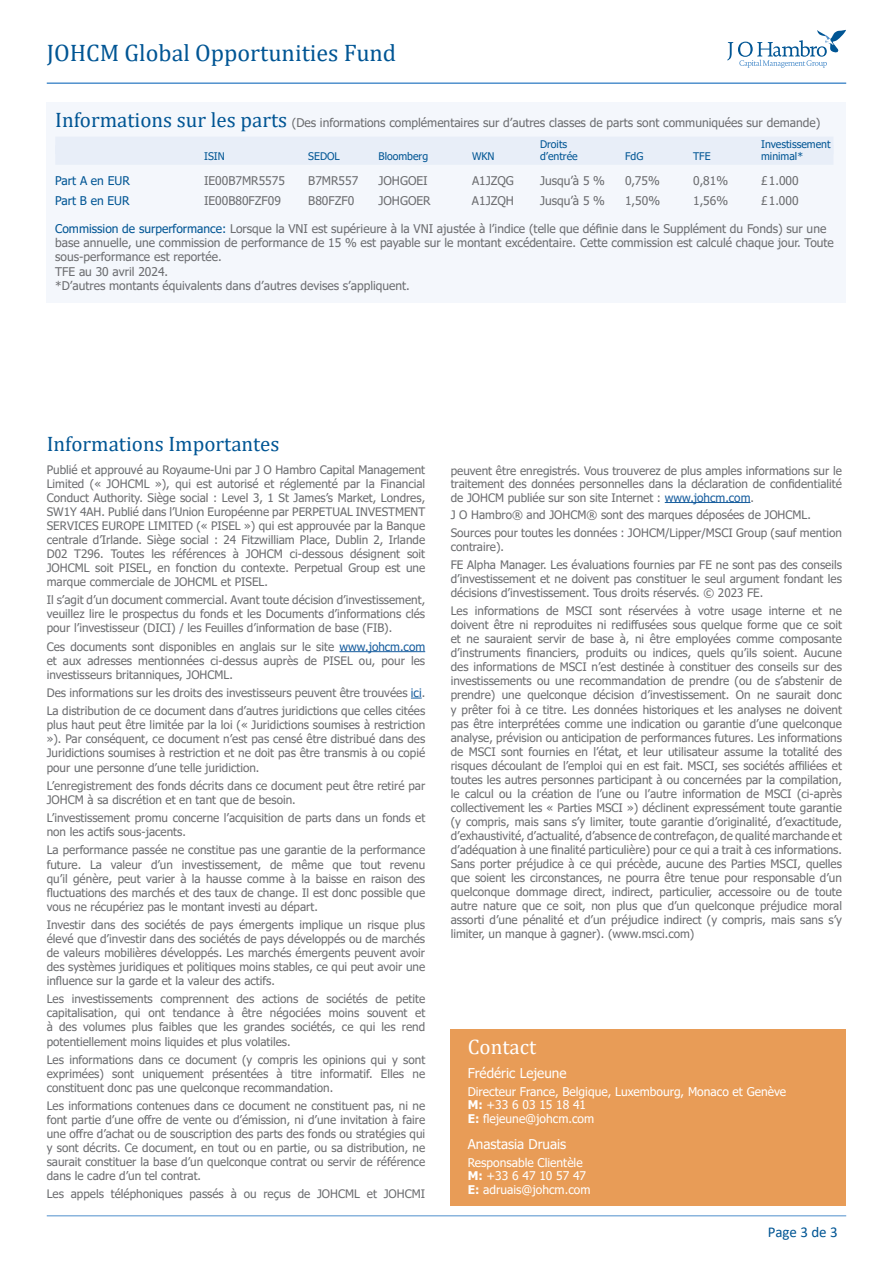
<style>
.page{position:relative;width:893px;height:1263px;background:#fff}
.page>*{position:absolute;margin:0;border:0;box-sizing:border-box;transform-origin:0 0}
.t1{font:24px "Cambria";color:#005594}
.t2{font:21px "Cambria";color:#005594}
.t3{font:21px "Cambria";color:#fff}
.t4{font:15px "Calibri";letter-spacing:-.005em;color:#005594}
.t5{font:13.5px "Tahoma";color:#fff}
.t6{font:12px/14.4px "Tahoma";color:#6c6d70}
.t7{font:12px/13.5px "Tahoma";color:#fff}
.t8{font:12px "Tahoma";color:#005594}
.t9{font:11.7px/14.1px "Tahoma";color:#6c6d70;text-align:justify}
.t10{font:10.5px "Tahoma";color:#005594}
.s1{font-family:"Cambria";font-size:21px;color:#005594}
.s2{color:#005594}
.s3{color:#175d9e}
.s4{font-weight:700}
</style>
<div class="page">
<hr style="left:47px;top:1215px;width:799px;height:1px;background:#5090cc">
<hr style="left:47px;top:82px;width:799px;height:2px;background:#5090cc">
<svg style="left:727px;top:30px;width:119px;height:38px"></svg>
<hr style="left:339px;top:651px;width:86px;height:1px;background:#175d9e">
<div style="left:47px;top:102px;width:799px;height:201px;background:#f4f7fc"></div>
<div style="left:55px;top:137px;width:778px;height:17px;background:#e8eef8"></div>
<div style="left:55px;top:145px;width:778px;height:20px;background:#e8eef8"></div>
<hr style="left:665px;top:502px;width:85px;height:1px;background:#175d9e">
<div style="left:451px;top:1029px;width:395px;height:176px;background:#e89c57"></div>
<h1 class="t1" style="left:47px;top:39px;width:351px">JOHCM Global Opportunities Fund</h1>
<p class="t6" style="left:55px;top:116px;width:766px"><span class="s1">Informations sur les parts</span> (Des informations complémentaires sur d’autres classes de parts sont communiquées sur demande)</p>
<p class="t10" style="left:540px;top:137px;width:29px">Droits</p>
<p class="t10" style="left:761px;top:137px;width:71px">Investissement</p>
<p class="t10" style="left:204px;top:149px;width:22px">ISIN</p>
<p class="t10" style="left:308px;top:149px;width:33px">SEDOL</p>
<p class="t10" style="left:378px;top:149px;width:51px">Bloomberg</p>
<p class="t10" style="left:472px;top:149px;width:24px">WKN</p>
<p class="t10" style="left:540px;top:149px;width:39px">d’entrée</p>
<p class="t10" style="left:625px;top:149px;width:20px">FdG</p>
<p class="t10" style="left:693px;top:149px;width:19px">TFE</p>
<p class="t10" style="left:761px;top:149px;width:43px">minimal*</p>
<p class="t8" style="left:55px;top:172px;width:76px">Part A en EUR</p>
<p class="t6" style="left:204px;top:174px;width:82px">IE00B7MR5575</p>
<p class="t6" style="left:308px;top:174px;width:51px">B7MR557</p>
<p class="t6" style="left:378px;top:174px;width:51px">JOHGOEI</p>
<p class="t6" style="left:472px;top:174px;width:43px">A1JZQG</p>
<p class="t6" style="left:540px;top:174px;width:67px">Jusqu’à 5 %</p>
<p class="t6" style="left:625px;top:174px;width:36px">0,75%</p>
<p class="t6" style="left:693px;top:174px;width:37px">0,81%</p>
<p class="t6" style="left:761px;top:174px;width:39px">£1.000</p>
<p class="t8" style="left:55px;top:193px;width:76px">Part B en EUR</p>
<p class="t6" style="left:204px;top:194px;width:78px">IE00B80FZF09</p>
<p class="t6" style="left:308px;top:194px;width:47px">B80FZF0</p>
<p class="t6" style="left:378px;top:194px;width:54px">JOHGOER</p>
<p class="t6" style="left:472px;top:194px;width:44px">A1JZQH</p>
<p class="t6" style="left:540px;top:194px;width:67px">Jusqu’à 5 %</p>
<p class="t6" style="left:625px;top:194px;width:37px">1,50%</p>
<p class="t6" style="left:693px;top:194px;width:37px">1,56%</p>
<p class="t6" style="left:761px;top:194px;width:39px">£1.000</p>
<p class="t6" style="left:55px;top:222px;width:780px"><span class="s2">Commission de surperformance:</span> Lorsque la VNI est supérieure à la VNI ajustée à l’indice (telle que définie dans le Supplément du Fonds) sur une base annuelle, une commission de performance de 15 % est payable sur le montant excédentaire. Cette commission est calculé chaque jour. Toute sous-performance est reportée.<br>TFE au 30 avril 2024.<br>*D’autres montants équivalents dans d’autres devises s’appliquent.</p>
<h2 class="t2" style="left:47px;top:432px;width:234px">Informations Importantes</h2>
<p class="t9" style="left:47px;top:463px;width:380px">Publié et approuvé au Royaume-Uni par J O Hambro Capital Management Limited (« JOHCML »), qui est autorisé et réglementé par la Financial Conduct Authority. Siège social : Level 3, 1 St James’s Market, Londres, SW1Y 4AH. Publié dans l’Union Européenne par PERPETUAL INVESTMENT SERVICES EUROPE LIMITED (« PISEL ») qui est approuvée par la Banque centrale d’Irlande. Siège social : 24 Fitzwilliam Place, Dublin 2, Irlande D02 T296. Toutes les références à JOHCM ci-dessous désignent soit JOHCML soit PISEL, en fonction du contexte. Perpetual Group est une marque commerciale de JOHCML et PISEL.</p>
<p class="t9" style="left:47px;top:594px;width:380px">Il s’agit d’un document commercial. Avant toute décision d’investissement, veuillez lire le prospectus du fonds et les Documents d’informations clés pour l’investisseur (DICI) / les Feuilles d’information de base (FIB).</p>
<p class="t9" style="left:47px;top:640px;width:380px">Ces documents sont disponibles en anglais sur le site <span class="s3">www.johcm.com </span>et aux adresses mentionnées ci-dessus auprès de PISEL ou, pour les investisseurs britanniques, JOHCML.</p>
<p class="t9" style="left:47px;top:684px;width:380px;line-height:18.3px">Des informations sur les droits des investisseurs peuvent être trouvées <span class="s3">ici</span>.<br>La distribution de ce document dans d’autres juridictions que celles citées</p>
<p class="t9" style="left:47px;top:719px;width:380px">plus haut peut être limitée par la loi (« Juridictions soumises à restriction »). Par conséquent, ce document n’est pas censé être distribué dans des Juridictions soumises à restriction et ne doit pas être transmis à ou copié pour une personne d’une telle juridiction.</p>
<p class="t9" style="left:47px;top:779px;width:380px">L’enregistrement des fonds décrits dans ce document peut être retiré par<br>JOHCM à sa discrétion et en tant que de besoin.</p>
<p class="t9" style="left:47px;top:811px;width:380px">L’investissement promu concerne l’acquisition de parts dans un fonds et non les actifs sous-jacents.</p>
<p class="t9" style="left:47px;top:844px;width:380px">La performance passée ne constitue pas une garantie de la performance future. La valeur d’un investissement, de même que tout revenu qu’il génère, peut varier à la hausse comme à la baisse en raison des fluctuations des marchés et des taux de change. Il est donc possible que vous ne récupériez pas le montant investi au départ.</p>
<p class="t9" style="left:47px;top:918px;width:380px">Investir dans des sociétés de pays émergents implique un risque plus élevé que d’investir dans des sociétés de pays développés ou de marchés de valeurs mobilières développés. Les marchés émergents peuvent avoir des systèmes juridiques et politiques moins stables, ce qui peut avoir une influence sur la garde et la valeur des actifs.</p>
<p class="t9" style="left:47px;top:993px;width:380px">Les investissements comprennent des actions de sociétés de petite capitalisation, qui ont tendance à être négociées moins souvent et à des volumes plus faibles que les grandes sociétés, ce qui les rend potentiellement moins liquides et plus volatiles.</p>
<p class="t9" style="left:47px;top:1053px;width:380px">Les informations dans ce document (y compris les opinions qui y sont exprimées) sont uniquement présentées à titre informatif. Elles ne constituent donc pas une quelconque recommandation.</p>
<p class="t9" style="left:47px;top:1099px;width:380px">Les informations contenues dans ce document ne constituent pas, ni ne font partie d’une offre de vente ou d’émission, ni d’une invitation à faire une offre d’achat ou de souscription des parts des fonds ou stratégies qui y sont décrits. Ce document, en tout ou en partie, ou sa distribution, ne saurait constituer la base d’un quelconque contrat ou servir de référence dans le cadre d’un tel contrat.</p>
<p class="t9" style="left:47px;top:1187px;width:380px">Les appels téléphoniques passés à ou reçus de JOHCML et JOHCMI</p>
<p class="t9" style="left:451px;top:464px;width:393px;line-height:13.5px">peuvent être enregistrés. Vous trouverez de plus amples informations sur le traitement des données personnelles dans la déclaration de confidentialité de JOHCM publiée sur son site Internet : <span class="s3">www.johcm.com</span>.</p>
<p class="t9" style="left:451px;top:507px;width:393px;line-height:17.7px">J O Hambro® and JOHCM® sont des marques déposées de JOHCML.<br>Sources pour toutes les données : JOHCM/Lipper/MSCI Group (sauf mention</p>
<p class="t9" style="left:451px;top:538px;width:393px;line-height:18.3px">contraire).<br>FE Alpha Manager. Les évaluations fournies par FE ne sont pas des conseils</p>
<p class="t9" style="left:451px;top:572px;width:393px">d’investissement et ne doivent pas constituer le seul argument fondant les décisions d’investissement. Tous droits réservés. © 2023 FE.</p>
<p class="t9" style="left:451px;top:604px;width:393px">Les informations de MSCI sont réservées à votre usage interne et ne doivent être ni reproduites ni rediffusées sous quelque forme que ce soit et ne sauraient servir de base à, ni être employées comme composante d’instruments financiers, produits ou indices, quels qu’ils soient. Aucune des informations de MSCI n’est destinée à constituer des conseils sur des investissements ou une recommandation de prendre (ou de s’abstenir de prendre) une quelconque décision d’investissement. On ne saurait donc y prêter foi à ce titre. Les données historiques et les analyses ne doivent pas être interprétées comme une indication ou garantie d’une quelconque analyse, prévision ou anticipation de performances futures. Les informations de MSCI sont fournies en l’état, et leur utilisateur assume la totalité des risques découlant de l’emploi qui en est fait. MSCI, ses sociétés affiliées et toutes les autres personnes participant à ou concernées par la compilation, le calcul ou la création de l’une ou l’autre information de MSCI (ci-après collectivement les « Parties MSCI ») déclinent expressément toute garantie (y compris, mais sans s’y limiter, toute garantie d’originalité, d’exactitude, d’exhaustivité, d’actualité, d’absence de contrefaçon, de qualité marchande et d’adéquation à une finalité particulière) pour ce qui a trait à ces informations.<br>Sans porter préjudice à ce qui précède, aucune des Parties MSCI, quelles que soient les circonstances, ne pourra être tenue pour responsable d’un quelconque dommage direct, indirect, particulier, accessoire ou de toute autre nature que ce soit, non plus que d’un quelconque préjudice moral assorti d’une pénalité et d’un préjudice indirect (y compris, mais sans s’y limiter, un manque à gagner). (www.msci.com)</p>
<h2 class="t3" style="left:468px;top:1034px;width:70px">Contact</h2>
<p class="t5" style="left:468px;top:1064px;width:100px">Frédéric Lejeune</p>
<p class="t7" style="left:468px;top:1085px;width:320px">Directeur France, Belgique, Luxembourg, Monaco et Genève<br><span class="s4">M:</span> +33 6 03 15 18 41<br><span class="s4">E:</span> flejeune@johcm.com</p>
<p class="t5" style="left:468px;top:1135px;width:100px">Anastasia Druais</p>
<p class="t7" style="left:468px;top:1156px;width:124px">Responsable Clientèle<br><span class="s4">M:</span> +33 6 47 10 57 47<br><span class="s4">E:</span> adruais@johcm.com</p>
<p class="t4" style="left:768px;top:1222px;width:71px">Page 3 de 3</p>
</div>
